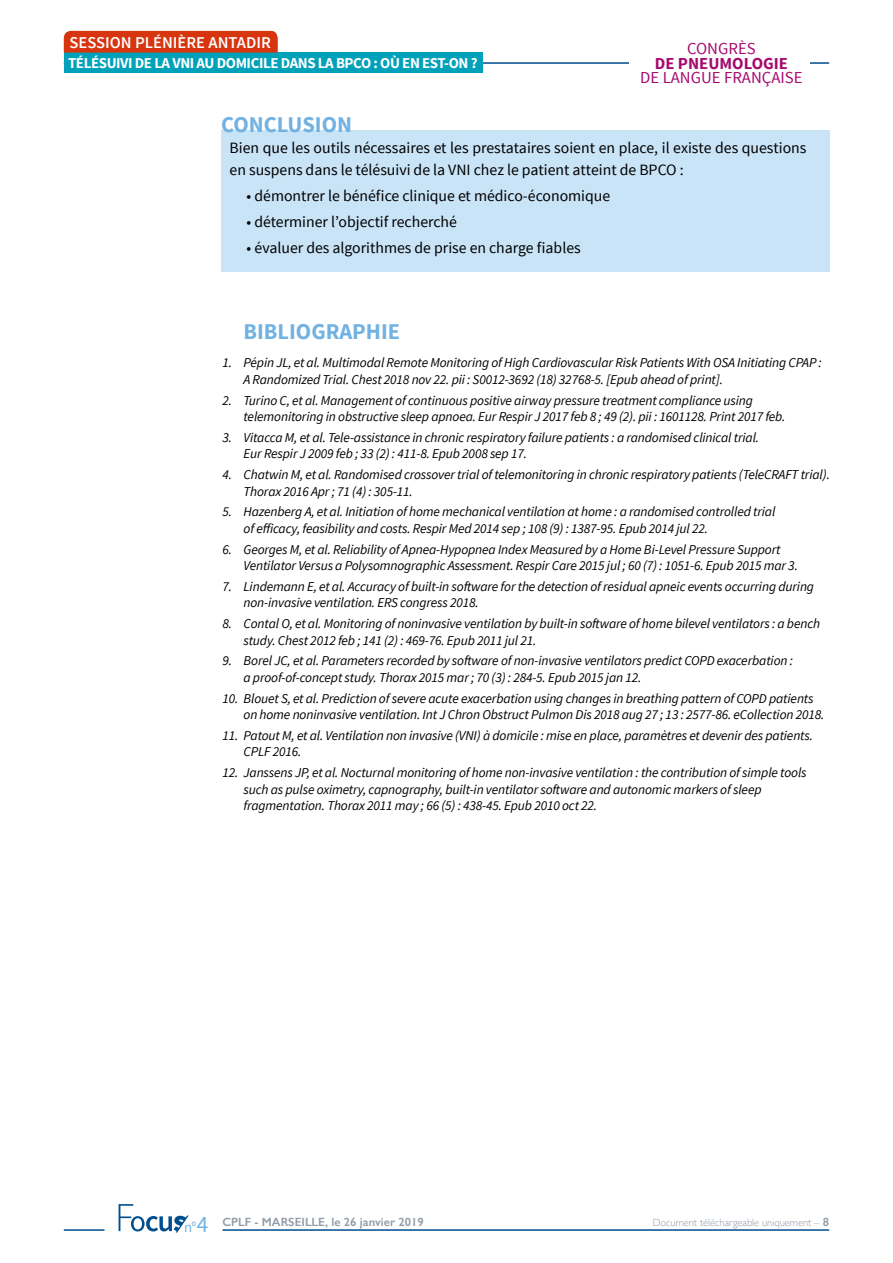
<style>
.page{position:relative;width:893px;height:1263px;background:#fff}
.page>*{position:absolute;margin:0;border:0;box-sizing:border-box;transform-origin:0 0}
.t1{font:700 22.5px "Source Sans Pro";color:#71b2e2}
.t2{font:16.65px "Source Sans Pro";color:#a5096e}
.t3{font:700 16.65px "Source Sans Pro";color:#a5096e}
.t4{font:600 16.5px "Source Sans Pro";color:#fff}
.t5{font:15.75px/21.8px "Source Sans Pro";color:#000}
.t6{font:700 15px "Source Sans Pro";letter-spacing:-.03em;color:#fff}
.t7{font:italic 13.5px/16.5px "Source Sans Pro";letter-spacing:-.01em;color:#000}
.t8{font:600 12px "Gill Sans";color:#909ba5}
.t9{font:300 10.5px "Gill Sans";color:#909ba5}
.s1{font-family:"Source Sans Pro";font-weight:400;font-size:14.7px;color:#71b2e2}
.s2{font-family:"Source Sans Pro";font-weight:400;font-size:23.25px;color:#71b2e2}
.s3{font-weight:600;font-size:12px}
</style>
<div class="page">
<hr style="left:223px;top:1229px;width:606px;height:2px;background:#004e8e">
<hr style="left:64px;top:1229px;width:41px;height:2px;background:#004e8e">
<svg style="left:119px;top:1204px;width:70px;height:28px"></svg>
<hr style="left:64px;top:62px;width:765px;height:2px;background:#004e8e">
<div style="left:64px;top:53px;width:418px;height:20px;background:#00a1b9"></div>
<div style="left:629px;top:44px;width:181px;height:37px;background:#fff"></div>
<div style="left:221px;top:131px;width:608px;height:141px;background:#c9e3f7"></div>
<div style="left:64px;top:31px;width:214px;height:22px;background:#d63510"></div>
<p class="t4" style="left:70px;top:32px;width:203px">SESSION PLÉNIÈRE ANTADIR</p>
<p class="t6" style="left:68px;top:54px;width:411px">TÉLÉSUIVI DE LA VNI AU DOMICILE DANS LA BPCO : OÙ EN EST-ON ?</p>
<p class="t2" style="left:687px;top:38px;width:70px">CONGRÈS</p>
<p class="t3" style="left:655px;top:52px;width:135px">DE PNEUMOLOGIE</p>
<p class="t2" style="left:640px;top:68px;width:164px">DE LANGUE FRANÇAISE</p>
<h1 class="t1" style="left:221px;top:110px;width:132px">CONCLUSION</h1>
<p class="t5" style="left:230px;top:138px;width:578px">Bien que les outils nécessaires et les prestataires soient en place, il existe des questions en suspens dans le télésuivi de la VNI chez le patient atteint de BPCO :</p>
<p class="t5" style="left:247px;top:185px;width:365px">• démontrer le bénéfice clinique et médico-économique</p>
<p class="t5" style="left:247px;top:211px;width:212px">• déterminer l’objectif recherché</p>
<p class="t5" style="left:247px;top:237px;width:336px">• évaluer des algorithmes de prise en charge fiables</p>
<h1 class="t1" style="left:244px;top:317px;width:158px">BIBLIOGRAPHIE</h1>
<p class="t7" style="left:244px;top:355px;width:580px;text-indent:-21px">1. Pépin JL, et al. Multimodal Remote Monitoring of High Cardiovascular Risk Patients With OSA Initiating CPAP :<br>A Randomized Trial. Chest 2018 nov 22. pii : S0012-3692 (18) 32768-5. [Epub ahead of print].</p>
<p class="t7" style="left:244px;top:392px;width:543px;text-indent:-21px">2. Turino C, et al. Management of continuous positive airway pressure treatment compliance using telemonitoring in obstructive sleep apnoea. Eur Respir J 2017 feb 8 ; 49 (2). pii : 1601128. Print 2017 feb.</p>
<p class="t7" style="left:244px;top:429px;width:517px;text-indent:-21px">3. Vitacca M, et al. Tele-assistance in chronic respiratory failure patients : a randomised clinical trial.<br>Eur Respir J 2009 feb ; 33 (2) : 411-8. Epub 2008 sep 17.</p>
<p class="t7" style="left:244px;top:466px;width:588px;text-indent:-21px">4. Chatwin M, et al. Randomised crossover trial of telemonitoring in chronic respiratory patients (TeleCRAFT trial).<br>Thorax 2016 Apr ; 71 (4) : 305-11.</p>
<p class="t7" style="left:244px;top:504px;width:533px;text-indent:-21px">5. Hazenberg A, et al. Initiation of home mechanical ventilation at home : a randomised controlled trial of efficacy, feasibility and costs. Respir Med 2014 sep ; 108 (9) : 1387-95. Epub 2014 jul 22.</p>
<p class="t7" style="left:244px;top:541px;width:556px;text-indent:-21px">6. Georges M, et al. Reliability of Apnea-Hypopnea Index Measured by a Home Bi-Level Pressure Support<br>Ventilator Versus a Polysomnographic Assessment. Respir Care 2015 jul ; 60 (7) : 1051-6. Epub 2015 mar 3.</p>
<p class="t7" style="left:244px;top:578px;width:572px;text-indent:-21px">7. Lindemann E, et al. Accuracy of built-in software for the detection of residual apneic events occurring during non-invasive ventilation. ERS congress 2018.</p>
<p class="t7" style="left:244px;top:615px;width:578px;text-indent:-21px">8. Contal O, et al. Monitoring of noninvasive ventilation by built-in software of home bilevel ventilators : a bench study. Chest 2012 feb ; 141 (2) : 469-76. Epub 2011 jul 21.</p>
<p class="t7" style="left:244px;top:653px;width:551px;text-indent:-21px">9. Borel JC, et al. Parameters recorded by software of non-invasive ventilators predict COPD exacerbation : a proof-of-concept study. Thorax 2015 mar ; 70 (3) : 284-5. Epub 2015 jan 12.</p>
<p class="t7" style="left:244px;top:690px;width:582px;text-indent:-21px">10. Blouet S, et al. Prediction of severe acute exacerbation using changes in breathing pattern of COPD patients on home noninvasive ventilation. Int J Chron Obstruct Pulmon Dis 2018 aug 27 ; 13 : 2577-86. eCollection 2018.</p>
<p class="t7" style="left:244px;top:727px;width:571px;text-indent:-21px">11. Patout M, et al. Ventilation non invasive (VNI) à domicile : mise en place, paramètres et devenir des patients.<br>CPLF 2016.</p>
<p class="t7" style="left:244px;top:764px;width:565px;text-indent:-21px">12. Janssens JP, et al. Nocturnal monitoring of home non-invasive ventilation : the contribution of simple tools such as pulse oximetry, capnography, built-in ventilator software and autonomic markers of sleep fragmentation. Thorax 2011 may ; 66 (5) : 438-45. Epub 2010 oct 22.</p>
<p class="t8" style="left:184px;top:1215px;width:241px"><span class="s1">n°</span><span class="s2">4</span> CPLF - MARSEILLE, le 26 janvier 2019</p>
<p class="t9" style="left:653px;top:1214px;width:178px">Document téléchargeable uniquement – <span class="s3">8</span></p>
</div>
